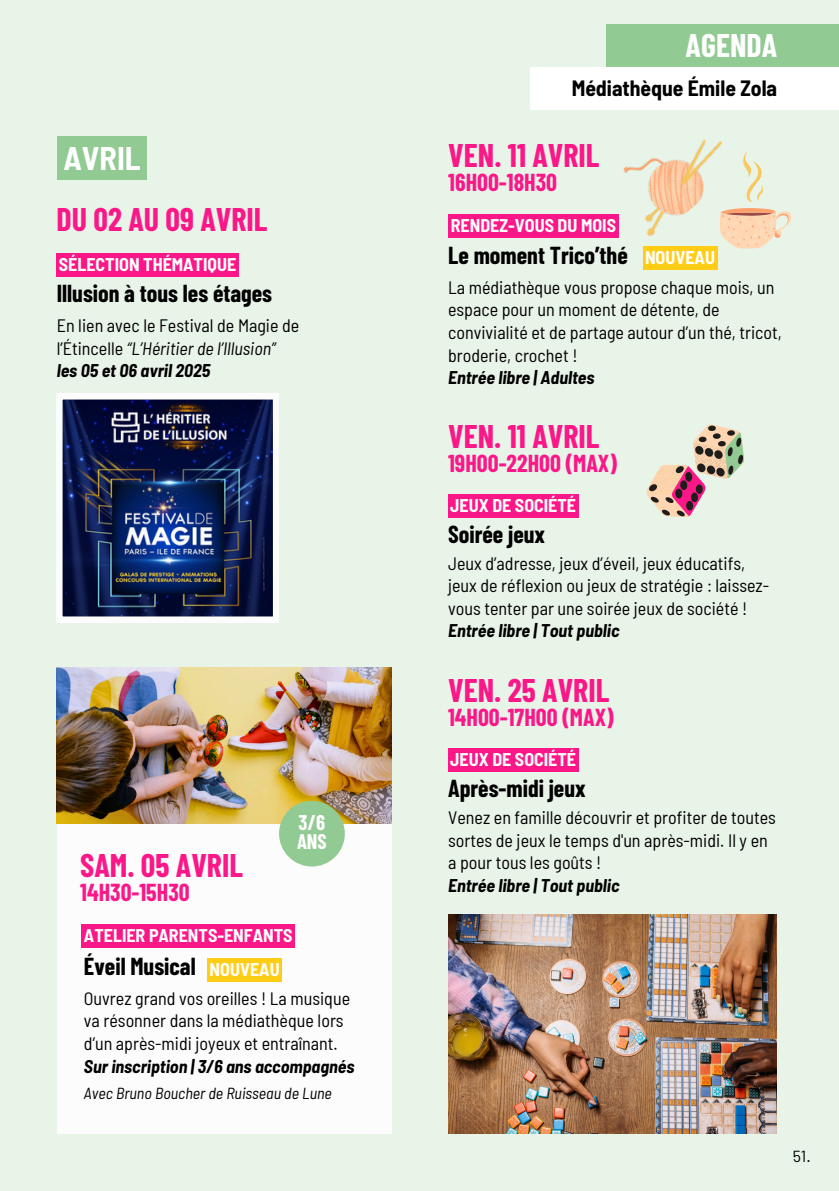
<style>
.page{position:relative;width:839px;height:1191px;background:#fff}
.page>*{position:absolute;margin:0;border:0;box-sizing:border-box;transform-origin:0 0}
.t1{font:700 32px "Barlow Condensed";color:#fb1788}
.t2{font:700 32px "Barlow Condensed";color:#fff}
.t3{font:700 semi-condensed 32px "Barlow";color:#fff}
.t4{font:700 24px "Barlow Condensed";color:#000}
.t5{font:700 24px "Barlow Condensed";color:#fb1788}
.t6{font:700 semi-condensed 21.6px "Barlow";color:#000}
.t7{font:700 20.6px/19px "Barlow Condensed";color:#fff}
.t8{font:semi-condensed 18px/22.4px "Barlow";color:#000}
.t9{font:700 semi-condensed 18px "Barlow";color:#fff}
.t10{font:italic semi-condensed 16px "Barlow";color:#000}
.t11{font:16px "Barlow";color:#000}
.s1{font-style:italic}
.s2{font-weight:700;font-style:italic}
</style>
<div class="page">
<div style="left:0;top:0;width:838px;height:1191px;background:#e9f4e9"></div>
<div style="left:530px;top:67px;width:308px;height:42px;background:#fff"></div>
<div style="left:605px;top:24px;width:233px;height:43px;background:#91ca92"></div>
<div style="left:57px;top:667px;width:334px;height:467px;background:#fcfcfc"></div>
<img style="left:57px;top:667px;width:334px;height:156px">
<img style="left:57px;top:394px;width:222px;height:228px">
<div style="left:279px;top:801px;width:66px;height:66px;background:#91ca92;border-radius:50%"></div>
<img style="left:604px;top:109px;width:137px;height:129px">
<svg style="left:743px;top:152px;width:20px;height:50px"></svg>
<svg style="left:720px;top:208px;width:71px;height:40px"></svg>
<svg style="left:646px;top:424px;width:98px;height:93px"></svg>
<img style="left:448px;top:914px;width:328px;height:219px">
<div style="left:57px;top:137px;width:90px;height:43px;background:#91ca92"></div>
<div style="left:56px;top:254px;width:183px;height:23px;background:#fb1788"></div>
<div style="left:81px;top:924px;width:214px;height:24px;background:#fb1788"></div>
<div style="left:448px;top:214px;width:170px;height:24px;background:#fb1788"></div>
<div style="left:448px;top:494px;width:130px;height:23px;background:#fb1788"></div>
<div style="left:448px;top:748px;width:130px;height:24px;background:#fb1788"></div>
<div style="left:642px;top:246px;width:75px;height:24px;background:#ffcd15"></div>
<div style="left:207px;top:958px;width:75px;height:24px;background:#ffcd15"></div>
<h3 class="t3" style="left:63px;top:138px;width:79px">AVRIL</h3>
<p class="t1" style="left:57px;top:199px;width:212px">DU 02 AU 09 AVRIL</p>
<h1 class="t9" style="left:59px;top:253px;width:179px">SÉLECTION THÉMATIQUE</h1>
<p class="t4" style="left:57px;top:278px;width:217px">Illusion à tous les étages</p>
<h5 class="t8" style="left:57px;top:314px;width:244px">En lien avec le Festival de Magie de l’Étincelle <span class="s1">“L’Héritier de l’Illusion” </span><span class="s2">les 05 et 06 avril 2025</span></h5>
<h5 class="t1" style="left:80px;top:845px;width:164px">SAM. 05 AVRIL</h5>
<h5 class="t5" style="left:80px;top:877px;width:111px">14H30-15H30</h5>
<p class="t7" style="left:297px;top:812px;width:31px">3/6<br>ANS</p>
<h6 class="t9" style="left:84px;top:924px;width:210px">ATELIER PARENTS-ENFANTS</h6>
<h2 class="t4" style="left:84px;top:951px;width:113px">Éveil Musical</h2>
<h6 class="t9" style="left:210px;top:958px;width:71px">NOUVEAU</h6>
<h3 class="t8" style="left:84px;top:986px;width:272px">Ouvrez grand vos oreilles ! La musique va résonner dans la médiathèque lors d’un après-midi joyeux et entraînant.<br><span class="s2">Sur inscription | 3/6 ans accompagnés</span></h3>
<h5 class="t10" style="left:84px;top:1083px;width:249px">Avec Bruno Boucher de Ruisseau de Lune</h5>
<h1 class="t2" style="left:685px;top:25px;width:93px">AGENDA</h1>
<p class="t6" style="left:571px;top:74px;width:207px">Médiathèque Émile Zola</p>
<h3 class="t1" style="left:448px;top:135px;width:153px">VEN. 11 AVRIL</h3>
<h3 class="t5" style="left:448px;top:167px;width:110px">16H00-18H30</h3>
<h6 class="t9" style="left:451px;top:214px;width:167px">RENDEZ-VOUS DU MOIS</h6>
<p class="t4" style="left:448px;top:240px;width:181px">Le moment Trico’thé</p>
<h3 class="t9" style="left:645px;top:246px;width:71px">NOUVEAU</h3>
<h5 class="t8" style="left:448px;top:275px;width:335px">La médiathèque vous propose chaque mois, un espace pour un moment de détente, de convivialité et de partage autour d’un thé, tricot, broderie, crochet !<br><span class="s2">Entrée libre | Adultes</span></h5>
<h3 class="t1" style="left:448px;top:416px;width:153px">VEN. 11 AVRIL</h3>
<h3 class="t5" style="left:448px;top:448px;width:170px">19H00-22H00 (MAX)</h3>
<h4 class="t9" style="left:450px;top:494px;width:127px">JEUX DE SOCIÉTÉ</h4>
<h1 class="t4" style="left:448px;top:519px;width:98px">Soirée jeux</h1>
<h5 class="t8" style="left:448px;top:551px;width:322px">Jeux d’adresse, jeux d’éveil, jeux éducatifs, jeux de réflexion ou jeux de stratégie : laissez&shy;vous tenter par une soirée jeux de société !<br><span class="s2">Entrée libre | Tout public</span></h5>
<h2 class="t1" style="left:448px;top:670px;width:163px">VEN. 25 AVRIL</h2>
<h2 class="t5" style="left:448px;top:702px;width:167px">14H00-17H00 (MAX)</h2>
<h5 class="t9" style="left:450px;top:748px;width:127px">JEUX DE SOCIÉTÉ</h5>
<h6 class="t4" style="left:448px;top:773px;width:139px">Après-midi jeux</h6>
<p class="t8" style="left:448px;top:806px;width:329px">Venez en famille découvrir et profiter de toutes sortes de jeux le temps d'un après-midi. Il y en a pour tous les goûts !<br><span class="s2">Entrée libre | Tout public</span></p>
<h5 class="t11" style="left:792px;top:1146px;width:20px">51.</h5>
</div>
